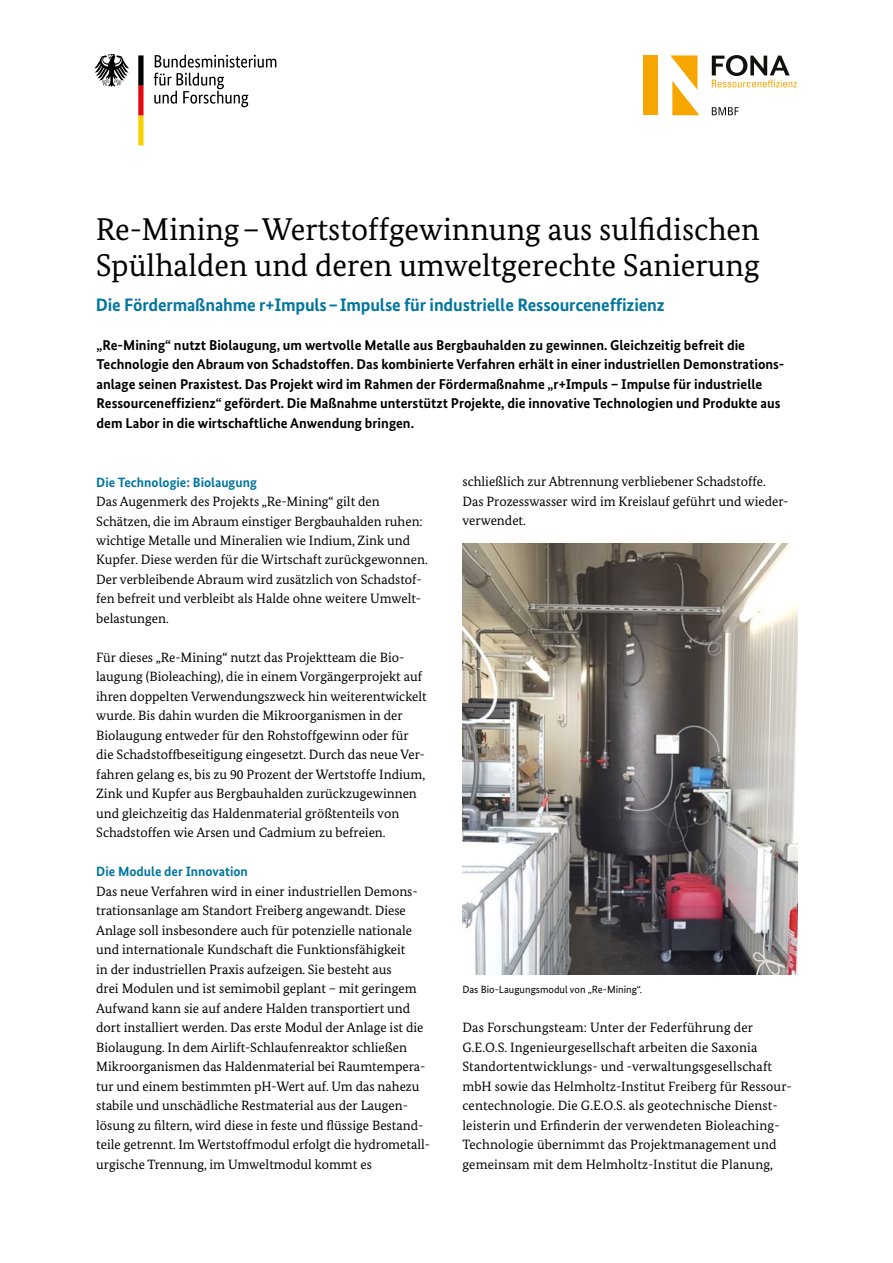
<style>
.page{position:relative;width:893px;height:1263px;background:#fff}
.page>*{position:absolute;margin:0;border:0;box-sizing:border-box;transform-origin:0 0}
.t1{font:31.5px/36px "Bundes Serif";color:#000}
.t2{font:700 18px "Bundes Sans";letter-spacing:-.01em;color:#0075a0}
.t3{font:700 14.25px/19.5px "Bundes Sans";color:#000}
.t4{font:13.5px/19.5px "Bundes Serif";color:#000}
.t5{font:700 13.5px "Bundes Sans";color:#0075a0}
.t6{font:10.5px "Bundes Sans";color:#000}
</style>
<div class="page">
<img style="left:462px;top:544px;width:335px;height:430px">
<svg style="left:154px;top:55px;width:122px;height:52px"></svg>
<svg style="left:94px;top:54px;width:35px;height:33px"></svg>
<svg style="left:138px;top:55px;width:6px;height:90px"></svg>
<div style="left:644px;top:55px;width:14px;height:60px;background:#f7a600"></div>
<svg style="left:670px;top:55px;width:29px;height:60px"></svg>
<svg style="left:712px;top:107px;width:27px;height:8px"></svg>
<svg style="left:712px;top:55px;width:85px;height:32px"></svg>
<h1 class="t1" style="left:96px;top:211px;width:666px">Re-Mining–Wertstoffgewinnung aus sulfidischen<br>Spülhalden und deren umweltgerechte Sanierung</h1>
<h2 class="t2" style="left:96px;top:294px;width:571px">Die Fördermaßnahme r+Impuls–Impulse für industrielle Ressourceneffizienz</h2>
<p class="t3" style="left:97px;top:335px;width:689px">„Re-Mining“ nutzt Biolaugung, um wertvolle Metalle aus Bergbauhalden zu gewinnen. Gleichzeitig befreit die Technologie den Abraum von Schadstoffen. Das kombinierte Verfahren erhält in einer industriellen Demonstrations&shy;anlage seinen Praxistest. Das Projekt wird im Rahmen der Fördermaßnahme „r+Impuls – Impulse für industrielle Ressourceneffizienz“ gefördert. Die Maßnahme unterstützt Projekte, die innovative Technologien und Produkte aus dem Labor in die wirtschaftliche Anwendung bringen.</p>
<p class="t5" style="left:96px;top:474px;width:162px">Die Technologie: Biolaugung</p>
<p class="t4" style="left:96px;top:491px;width:333px">Das Augenmerk des Projekts „Re-Mining“ gilt den Schätzen, die im Abraum einstiger Bergbauhalden ruhen: wichtige Metalle und Mineralien wie Indium, Zink und Kupfer. Diese werden für die Wirtschaft zurückgewonnen.<br>Der verbleibende Abraum wird zusätzlich von Schadstof&shy;fen befreit und verbleibt als Halde ohne weitere Umwelt&shy;belastungen.</p>
<p class="t4" style="left:96px;top:647px;width:332px">Für dieses „Re-Mining“ nutzt das Projektteam die Bio&shy;laugung (Bioleaching), die in einem Vorgängerprojekt auf ihren doppelten Verwendungszweck hin weiterentwickelt wurde. Bis dahin wurden die Mikroorganismen in der Biolaugung entweder für den Rohstoffgewinn oder für die Schadstoffbeseitigung eingesetzt. Durch das neue Ver&shy;fahren gelang es, bis zu 90 Prozent der Wertstoffe Indium, Zink und Kupfer aus Bergbauhalden zurückzugewinnen und gleichzeitig das Haldenmaterial größtenteils von Schadstoffen wie Arsen und Cadmium zu befreien.</p>
<p class="t5" style="left:96px;top:863px;width:153px">Die Module der Innovation</p>
<p class="t4" style="left:96px;top:881px;width:335px">Das neue Verfahren wird in einer industriellen Demons&shy;trationsanlage am Standort Freiberg angewandt. Diese Anlage soll insbesondere auch für potenzielle nationale und internationale Kundschaft die Funktionsfähigkeit<br>in der industriellen Praxis aufzeigen. Sie besteht aus<br>drei Modulen und ist semimobil geplant – mit geringem Aufwand kann sie auf andere Halden transportiert und dort installiert werden. Das erste Modul der Anlage ist die Biolaugung. In dem Airlift-Schlaufenreaktor schließen Mikroorganismen das Haldenmaterial bei Raumtempera&shy;tur und einem bestimmten pH-Wert auf. Um das nahezu stabile und unschädliche Restmaterial aus der Laugen&shy;lösung zu filtern, wird diese in feste und flüssige Bestand&shy;teile getrennt. Im Wertstoffmodul erfolgt die hydrometall&shy;urgische Trennung, im Umweltmodul kommt es</p>
<p class="t4" style="left:462px;top:472px;width:328px">schließlich zur Abtrennung verbliebener Schadstoffe.<br>Das Prozesswasser wird im Kreislauf geführt und wieder&shy;verwendet.</p>
<p class="t6" style="left:462px;top:983px;width:181px">Das Bio-Laugungsmodul von „Re-Mining“.</p>
<p class="t4" style="left:462px;top:1018px;width:331px">Das Forschungsteam: Unter der Federführung der G.E.O.S. Ingenieurgesellschaft arbeiten die Saxonia Standortentwicklungs- und -verwaltungsgesellschaft mbH sowie das Helmholtz-Institut Freiberg für Ressour&shy;centechnologie. Die G.E.O.S. als geotechnische Dienst&shy;leisterin und Erfinderin der verwendeten Bioleaching-Technologie übernimmt das Projektmanagement und gemeinsam mit dem Helmholtz-Institut die Planung,</p>
</div>
